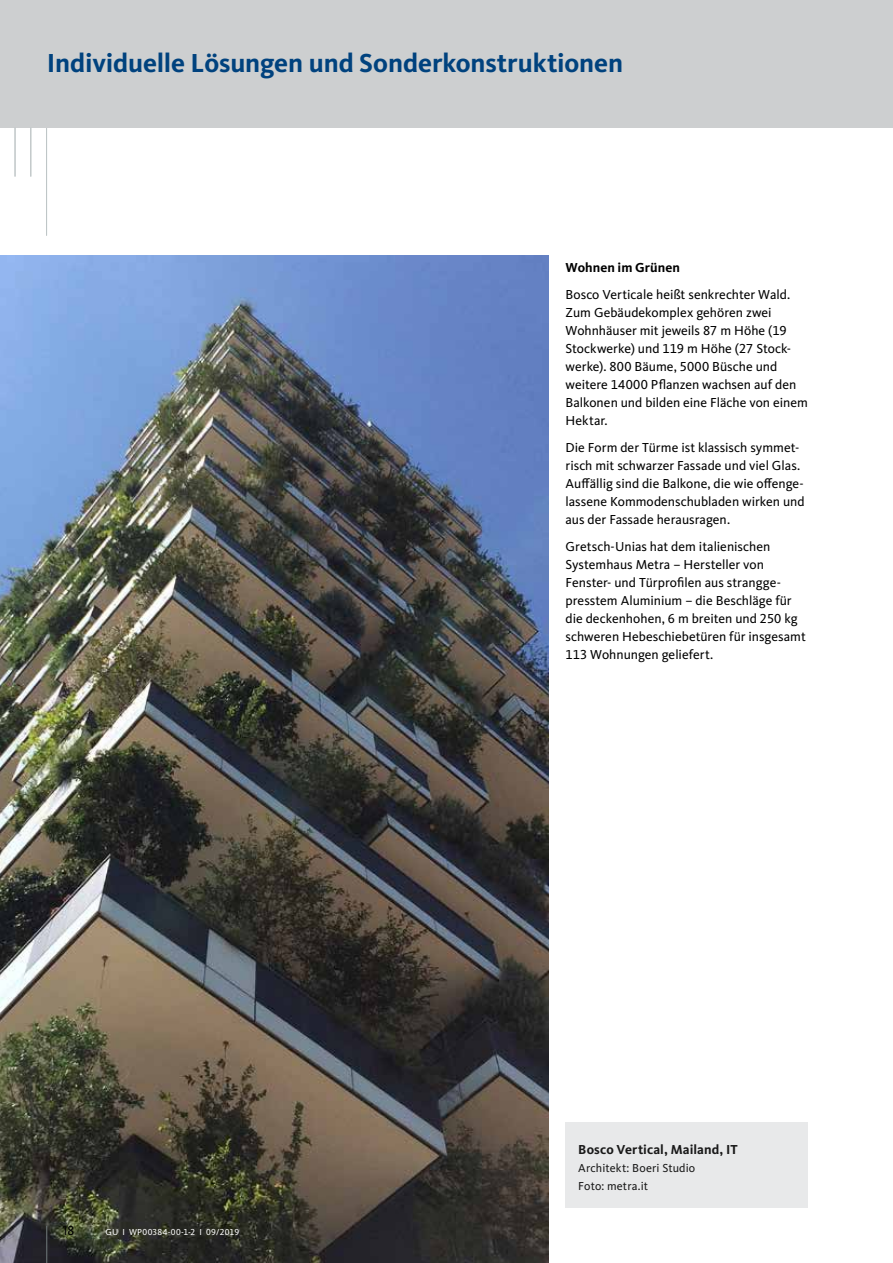
<style>
.page{position:relative;width:893px;height:1263px;background:#fff}
.page>*{position:absolute;margin:0;border:0;box-sizing:border-box;transform-origin:0 0}
.t1{font:700 27px "Kievit Pro";letter-spacing:-.005em;color:#00427e}
.t2{font:13.5px/18px "Kievit Pro";color:#000}
.t3{font:700 13.5px "Kievit Pro";letter-spacing:.005em;color:#000}
.t4{font:12px/18px "Kievit Pro";letter-spacing:.01em;color:#000}
.t5{font:9px "Kievit Pro";color:#fff}
</style>
<div class="page">
<div style="left:0;top:0;width:893px;height:128px;background:#cdcfd0"></div>
<hr style="left:46px;top:128px;width:1px;height:108px;background:#bfc6c7">
<hr style="left:31px;top:128px;width:1px;height:49px;background:#bfc6c7">
<hr style="left:15px;top:128px;width:1px;height:49px;background:#bfc6c7">
<img style="left:0;top:255px;width:549px;height:1008px">
<div style="left:566px;top:1123px;width:242px;height:85px;background:#e6e7e8"></div>
<hr style="left:47px;top:1226px;width:1px;height:37px;background:#727c7d">
<h1 class="t1" style="left:47px;top:46px;width:578px">Individuelle Lösungen und Sonderkonstruktionen</h1>
<p class="t3" style="left:566px;top:259px;width:116px">Wohnen im Grünen</p>
<p class="t2" style="left:566px;top:285px;width:244px">Bosco Verticale heißt senkrechter Wald.<br>Zum Gebäudekomplex gehören zwei Wohnhäuser mit jeweils 87 m Höhe (19<br>Stockwerke) und 119 m Höhe (27 Stock&shy;werke). 800 Bäume, 5000 Büsche und weitere 14000 Pflanzen wachsen auf den Balkonen und bilden eine Fläche von einem Hektar.</p>
<p class="t2" style="left:566px;top:438px;width:241px">Die Form der Türme ist klassisch symmet&shy;risch mit schwarzer Fassade und viel Glas.<br>Auffällig sind die Balkone, die wie offenge&shy;lassene Kommodenschubladen wirken und aus der Fassade herausragen.</p>
<p class="t2" style="left:566px;top:537px;width:242px">Gretsch-Unias hat dem italienischen Systemhaus Metra – Hersteller von Fenster- und Türprofilen aus strangge&shy;presstem Aluminium – die Beschläge für die deckenhohen, 6 m breiten und 250 kg schweren Hebeschiebetüren für insgesamt 113 Wohnungen geliefert.</p>
<p class="t2" style="left:63px;top:1221px;width:13px">18</p>
<p class="t5" style="left:105px;top:1226px;width:135px">GU І WP00384-00-1-2 І 09/2019</p>
<p class="t3" style="left:578px;top:1141px;width:161px">Bosco Vertical, Mailand, IT</p>
<p class="t4" style="left:578px;top:1158px;width:118px">Architekt: Boeri Studio<br>Foto: metra.it</p>
</div>
